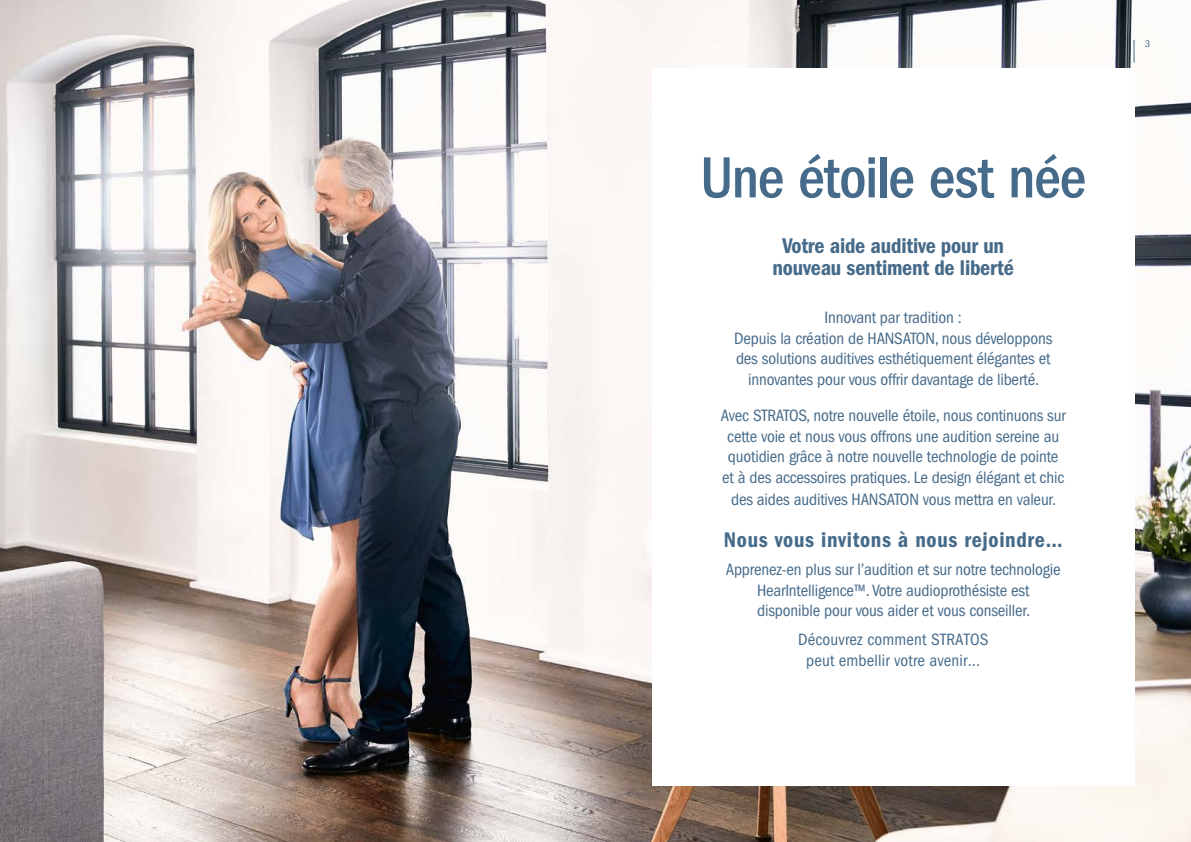
<style>
.page{position:relative;width:1191px;height:842px;background:#fff}
.page>*{position:absolute;margin:0;border:0;box-sizing:border-box;transform-origin:0 0}
.t1{font:500 condensed 60px "ITC Franklin Gothic Std";letter-spacing:-.025em;color:#466b8a}
.t2{font:22px/22px "ITC Franklin Gothic Std Dm Cd";letter-spacing:-.01em;color:#466b8a;text-align:center}
.t3{font:22px "ITC Franklin Gothic Std Dm Cd";letter-spacing:.03em;color:#466b8a}
.t4{font:condensed 17px/20.4px "ITC Franklin Gothic Std";letter-spacing:-.01em;color:#466b8a;text-align:center}
.t5{font:condensed 17px/20.4px "ITC Franklin Gothic Std";letter-spacing:.01em;color:#466b8a;text-align:center}
.t6{font:condensed 10px "ITC Franklin Gothic Std";color:#466b8a}
</style>
<div class="page">
<img style="left:0;top:0;width:1191px;height:842px">
<div style="left:652px;top:68px;width:482px;height:717px;background:#fff"></div>
<svg style="left:1133px;top:40px;width:1px;height:23px"></svg>
<h1 class="t1" style="left:700px;top:144px;width:387px">Une étoile est née</h1>
<p class="t2" style="left:772px;top:235px;width:243px">Votre aide auditive pour un nouveau sentiment de liberté</p>
<p class="t4" style="left:734px;top:308px;width:320px">Innovant par tradition :<br>Depuis la création de HANSATON, nous développons des solutions auditives esthétiquement élégantes et innovantes pour vous offrir davantage de liberté.</p>
<p class="t4" style="left:720px;top:406px;width:346px">Avec STRATOS, notre nouvelle étoile, nous continuons sur cette voie et nous vous offrons une audition sereine au quotidien grâce à notre nouvelle technologie de pointe et à des accessoires pratiques. Le design élégant et chic</p>
<p class="t4" style="left:731px;top:489px;width:327px">des aides auditives HANSATON vous mettra en valeur.</p>
<p class="t3" style="left:724px;top:528px;width:340px">Nous vous invitons à nous rejoindre…</p>
<p class="t4" style="left:726px;top:560px;width:336px">Apprenez-en plus sur l’audition et sur notre technologie<br>HearIntelligence™. Votre audioprothésiste est disponible pour vous aider et vous conseiller.</p>
<p class="t5" style="left:798px;top:630px;width:192px">Découvrez comment STRATOS peut embellir votre avenir...</p>
<p class="t6" style="left:1145px;top:38px;width:7px">3</p>
</div>
